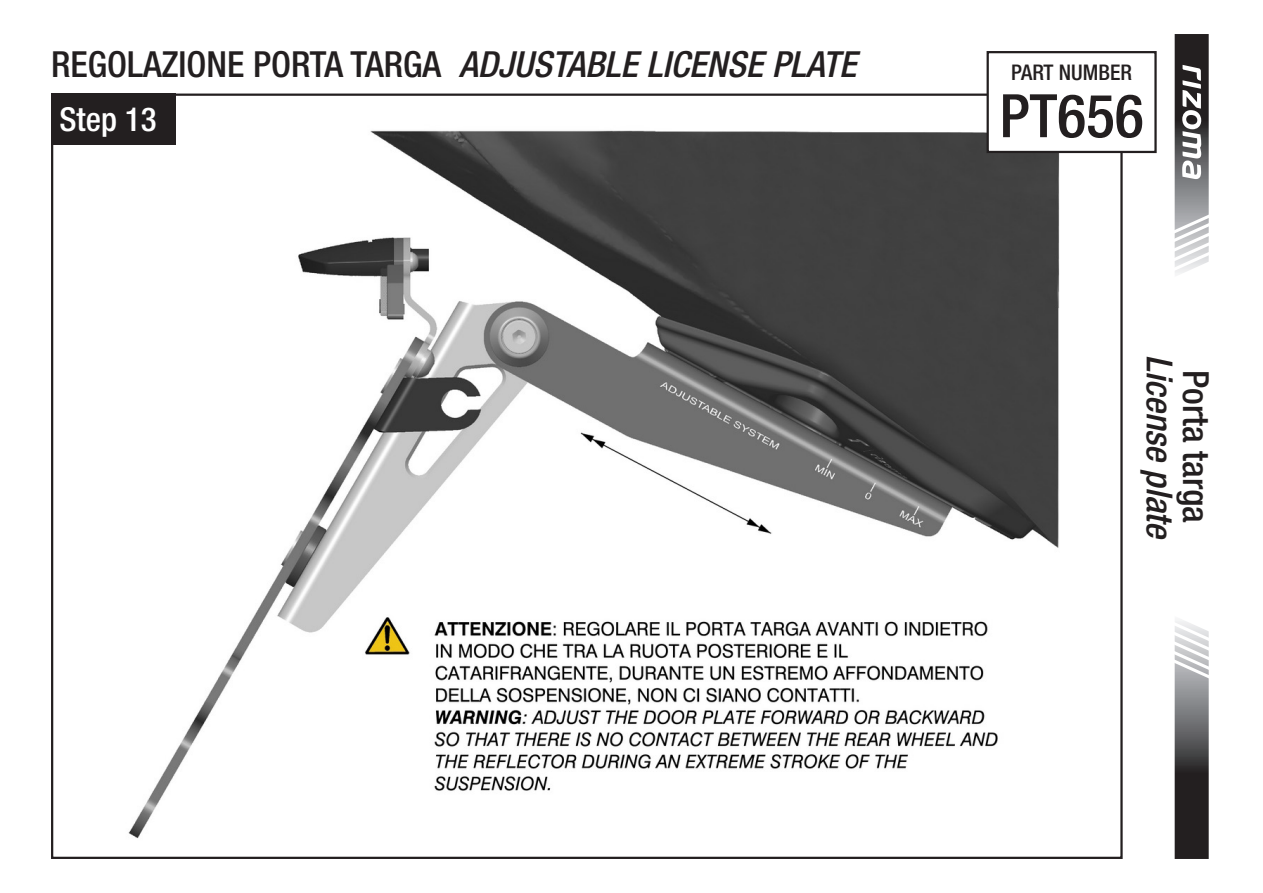
<style>
.page{position:relative;width:1263px;height:893px;background:#fff}
.page>*{position:absolute;margin:0;border:0;box-sizing:border-box;transform-origin:0 0}
.t1{font:500 condensed 60px "Helvetica Neue LT Std";color:#231f20}
.t2{font:italic 500 condensed 36px "Helvetica Neue LT Std";color:#231f20}
.t3{font:500 condensed 36px "Helvetica Neue LT Std";color:#231f20}
.t4{font:500 condensed 33px "Helvetica Neue LT Std";color:#fff}
.t5{font:500 condensed 21.6px "Helvetica Neue LT Std";color:#231f20}
.s1{font-style:normal}
</style>
<div class="page">
<img style="left:128px;top:103px;width:936px;height:736px">
<div style="left:51px;top:94px;width:124px;height:51px;background:#231f20"></div>
<svg style="left:1174px;top:620px;width:35px;height:239px;background:#706f70"></svg>
<div style="left:988px;top:52px;width:167px;height:100px;background:#fff"></div>
<div style="left:986px;top:51px;width:171px;height:102px;border:2px solid #231f20"></div>
<svg style="left:1174px;top:34px;width:35px;height:240px"></svg>
<p class="t2" style="left:51px;top:42px;width:807px"><span class="s1">REGOLAZIONE PORTA TARGA</span> ADJUSTABLE LICENSE PLATE</p>
<p class="t4" style="left:60px;top:99px;width:99px">Step 13</p>
<p class="t5" style="left:1011px;top:59px;width:122px">PART NUMBER</p>
<h1 class="t1" style="left:999px;top:80px;width:146px">PT656</h1>
<p class="t2" style="left:1181px;top:355px;width:187px;rotate:90deg">License plate</p>
<p class="t3" style="left:1217px;top:370px;width:155px;rotate:90deg">Porta targa</p>
</div>
